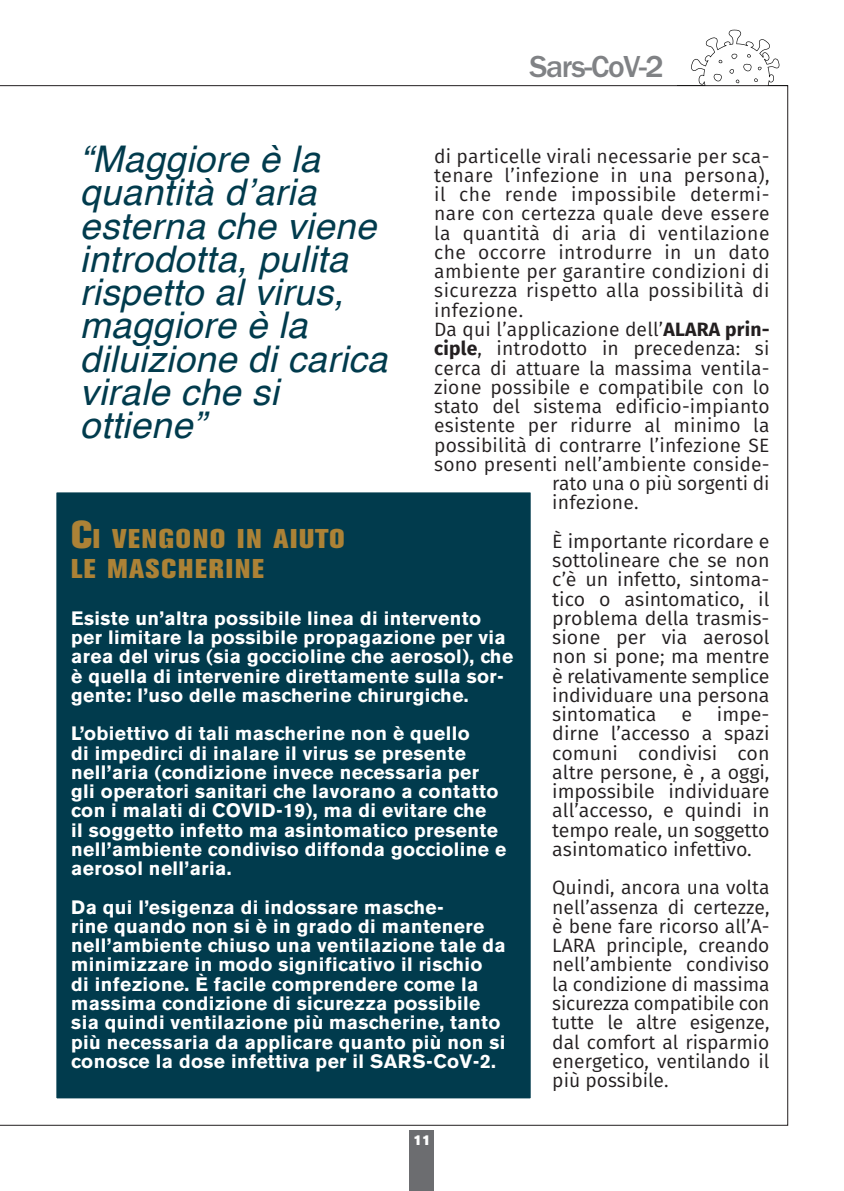
<style>
.page{position:relative;width:844px;height:1191px;background:#fff}
.page>*{position:absolute;margin:0;border:0;box-sizing:border-box;transform-origin:0 0}
.TESTO_BOX{font:italic 36.75px/33.2px "Helvetica";letter-spacing:.01em;color:#013b4d}
.t1{font:500 31.5px "Franklin Gothic";letter-spacing:-.04em;color:#808285}
.TESTO_BOX-2{font:800 26.95px "Akzidenz Grotesk BE";letter-spacing:.07em;color:#ac8236}
.TESTO_BOX-3{font:19.25px/19.2px "Fira Sans";letter-spacing:.01em;color:#231f20;text-align:justify}
.TESTO_BOX-4{font:700 19.25px/19.2px "Akzidenz Grotesk BE";letter-spacing:.02em;color:#fff}
.t2{font:14px "Akzidenz Grotesk BE Super";color:#fff}
.s1{font-weight:700}
.s2{font-size:38.5px}
</style>
<div class="page">
<div style="left:409px;top:1130px;width:25px;height:61px;background:#6c6d70"></div>
<svg style="left:691px;top:30px;width:89px;height:55px"></svg>
<div style="left:55px;top:491px;width:476px;height:608px;background:#013b4d"></div>
<div style="left:55px;top:490px;width:477px;height:610px;border:2px solid #fff"></div>
<h2 class="t1" style="left:529px;top:49px;width:136px">Sars-CoV-2</h2>
<p class="TESTO_BOX" style="left:80px;top:143px;width:297px">“Maggiore è la quantità d’aria esterna che viene introdotta, pulita rispetto al virus, maggiore è la</p>
<p class="TESTO_BOX" style="left:80px;top:343px;width:309px">diluizione di carica virale che si ottiene”</p>
<p class="TESTO_BOX-3" style="left:434px;top:146px;width:337px">di particelle virali necessarie per sca&shy;tenare l’infezione in una persona), il che rende impossibile determi&shy;nare con certezza quale deve essere la quantità di aria di ventilazione che occorre introdurre in un dato ambiente per garantire condizioni di sicurezza rispetto alla possibilità di infezione.</p>
<p class="TESTO_BOX-3" style="left:434px;top:320px;width:337px">Da qui l’applicazione dell’<span class="s1">ALARA prin-</span></p>
<p class="TESTO_BOX-3" style="left:434px;top:339px;width:337px"><span class="s1">ciple</span>, introdotto in precedenza: si</p>
<p class="TESTO_BOX-3" style="left:434px;top:358px;width:337px">cerca di attuare la massima ventila-</p>
<p class="TESTO_BOX-3" style="left:434px;top:377px;width:337px">zione possibile e compatibile con lo</p>
<p class="TESTO_BOX-3" style="left:434px;top:397px;width:337px">stato del sistema edificio-impianto</p>
<p class="TESTO_BOX-3" style="left:434px;top:416px;width:337px">esistente per ridurre al minimo la</p>
<p class="TESTO_BOX-3" style="left:434px;top:435px;width:337px">possibilità di contrarre l’infezione SE</p>
<p class="TESTO_BOX-3" style="left:434px;top:454px;width:337px">sono presenti nell’ambiente conside-</p>
<p class="TESTO_BOX-3" style="left:552px;top:474px;width:219px">rato una o più sorgenti di</p>
<p class="TESTO_BOX-3" style="left:552px;top:493px;width:88px">infezione.</p>
<p class="TESTO_BOX-3" style="left:552px;top:531px;width:219px">È importante ricordare e sottolineare che se non c’è un infetto, sintoma&shy;tico o asintomatico, il problema della trasmis&shy;sione per via aerosol non si pone; ma mentre è relativamente semplice individuare una persona sintomatica</p>
<p class="TESTO_BOX-2" style="left:71px;top:523px;width:275px"><span class="s2">C</span>I VENGONO IN AIUTO</p>
<p class="TESTO_BOX-2" style="left:71px;top:552px;width:194px">LE MASCHERINE</p>
<p class="TESTO_BOX-4" style="left:71px;top:608px;width:443px">Esiste un’altra possibile linea di intervento per limitare la possibile propagazione per via area del virus (sia goccioline che aerosol), che è quella di intervenire direttamente sulla sor&shy;gente: l’uso delle mascherine chirurgiche.</p>
<p class="TESTO_BOX-4" style="left:71px;top:724px;width:436px">L’obiettivo di tali mascherine non è quello<br>di impedirci di inalare il virus se presente nell’aria (condizione invece necessaria per gli operatori sanitari che lavorano a contatto con i malati di COVID-19), ma di evitare che<br>il soggetto infetto ma asintomatico presente nell’ambiente condiviso diffonda goccioline e aerosol nell’aria.</p>
<p class="TESTO_BOX-4" style="left:71px;top:897px;width:436px">Da qui l’esigenza di indossare masche-<br>rine quando non si è in grado di mantenere nell’ambiente chiuso una ventilazione tale da minimizzare in modo significativo il rischio<br>di infezione. È facile comprendere come la massima condizione di sicurezza possibile sia quindi ventilazione più mascherine, tanto più necessaria da applicare quanto più non si conosce la dose infettiva per il SARS-CoV-2.</p>
<p class="TESTO_BOX-3" style="left:552px;top:705px;width:219px;text-indent:165px">impe&shy;dirne l’accesso a spazi comuni condivisi con altre persone, è , a oggi, impossibile individuare all’accesso, e quindi in tempo reale, un soggetto asintomatico infettivo.</p>
<p class="TESTO_BOX-3" style="left:552px;top:878px;width:219px">Quindi, ancora una volta nell’assenza di certezze, è bene fare ricorso all’A-LARA principle, creando nell’ambiente condiviso la condizione di massima sicurezza compatibile con tutte le altre esigenze, dal comfort al risparmio energetico, ventilando il più possibile.</p>
<p class="TESTO_BOX-3" style="left:681px;top:705px;width:12px">e</p>
<p class="t2" style="left:413px;top:1132px;width:19px">11</p>
</div>
